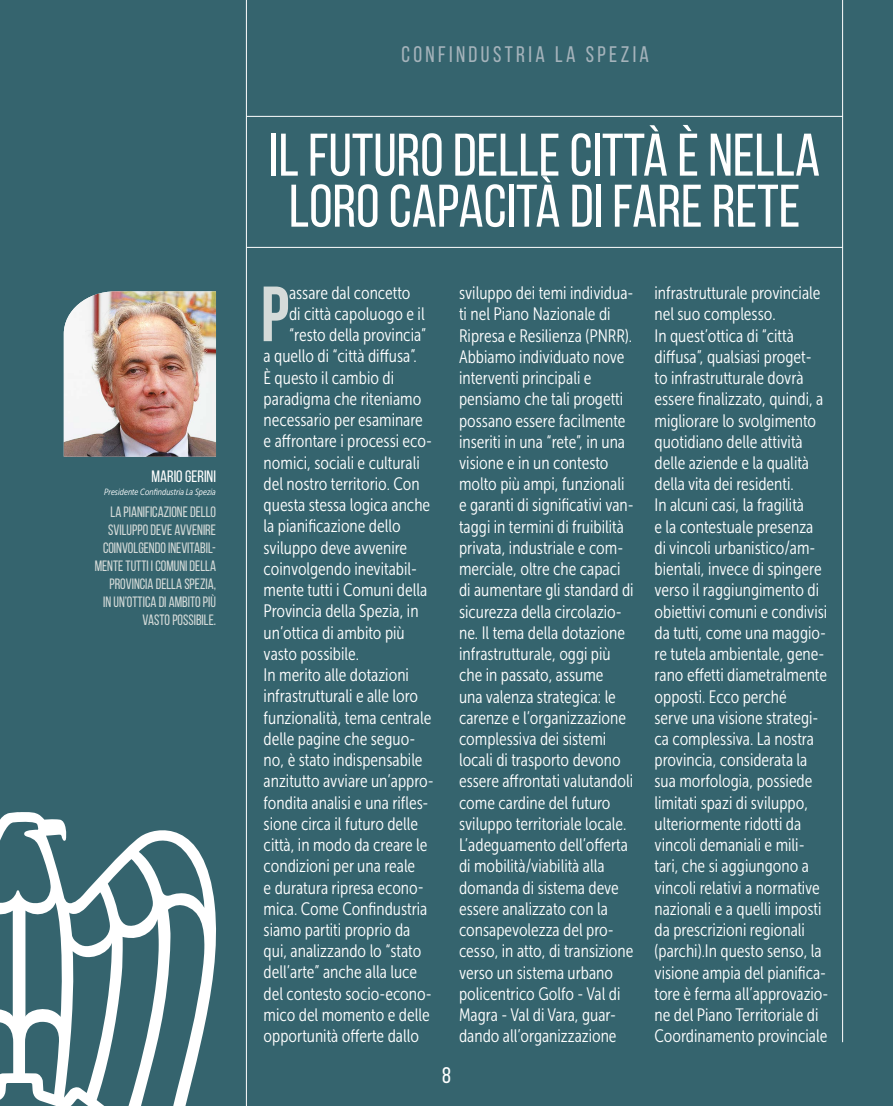
<style>
.page{position:relative;width:893px;height:1106px;background:#35646e}
.page>*{position:absolute;margin:0;border:0;box-sizing:border-box;transform-origin:0 0}
.t1{font:700 78px "Bebas Neue";color:#d5dbd9;scale:.96 1}
.t2{font:60px/51px "Bebas Neue";color:#fff;text-align:center}
.t3{font:22.5px "Bebas Neue";letter-spacing:.15em;color:#a5b3bb}
.t4{font:22.5px "Bebas Neue";color:#fff}
.t5{font:18px/21.1px "Museo Sans Cond 300";color:#fff}
.t6{font:16.5px "Bebas Neue";color:#fff}
.t7{font:15px/18px "Bebas Neue";color:#d5dbd9;text-align:right;scale:.95 1}
.t8{font:italic 9px "Museo Sans Cond 300";color:#fff}
</style>
<div class="page">
<hr style="left:842px;top:0;width:1px;height:1042px;background:#fff">
<hr style="left:246px;top:0;width:1px;height:1106px;background:#fff">
<hr style="left:247px;top:247px;width:596px;height:1px;background:#fff">
<hr style="left:247px;top:116px;width:596px;height:1px;background:#fff">
<img style="left:64px;top:291px;width:152px;height:166px">
<svg style="left:0;top:812px;width:216px;height:294px"></svg>
<p class="t6" style="left:152px;top:467px;width:66px">MARIO GERINI</p>
<p class="t8" style="left:104px;top:487px;width:113px">Presidente Confindustria La Spezia</p>
<p class="t7" style="left:95px;top:503px;width:129px">LA PIANIFICAZIONE DELLO<br>SVILUPPO DEVE AVVENIRE<br>COINVOLGENDO INEVITABIL-<br>MENTE TUTTI I COMUNI DELLA<br>PROVINCIA DELLA SPEZIA,<br>IN UN’OTTICA DI AMBITO PIÙ<br>VASTO POSSIBILE.</p>
<p class="t3" style="left:401px;top:42px;width:249px">CONFINDUSTRIA LA SPEZIA</p>
<h2 class="t2" style="left:269px;top:129px;width:553px">IL FUTURO DELLE CITTÀ È NELLA<br>LORO CAPACITÀ DI FARE RETE</h2>
<h1 class="t1" style="left:261px;top:271px;width:31px">P</h1>
<p class="t5" style="left:289px;top:282px;width:123px">assare dal concetto</p>
<p class="t5" style="left:289px;top:303px;width:137px">di città capoluogo e il</p>
<p class="t5" style="left:289px;top:324px;width:139px">“resto della provincia”</p>
<p class="t5" style="left:264px;top:346px;width:155px">a quello di “città diffusa”.</p>
<p class="t5" style="left:264px;top:367px;width:132px">È questo il cambio di</p>
<p class="t5" style="left:264px;top:388px;width:159px">paradigma che riteniamo</p>
<p class="t5" style="left:264px;top:409px;width:161px">necessario per esaminare</p>
<p class="t5" style="left:264px;top:431px;width:170px">e affrontare i processi eco-</p>
<p class="t5" style="left:264px;top:452px;width:158px">nomici, sociali e culturali</p>
<p class="t5" style="left:264px;top:473px;width:158px">del nostro territorio. Con</p>
<p class="t5" style="left:264px;top:494px;width:168px">questa stessa logica anche</p>
<p class="t5" style="left:264px;top:516px;width:139px">la pianificazione dello</p>
<p class="t5" style="left:264px;top:537px;width:145px">sviluppo deve avvenire</p>
<p class="t5" style="left:264px;top:558px;width:155px">coinvolgendo inevitabil-</p>
<p class="t5" style="left:264px;top:579px;width:165px">mente tutti i Comuni della</p>
<p class="t5" style="left:264px;top:600px;width:156px">Provincia della Spezia, in</p>
<p class="t5" style="left:264px;top:622px;width:143px">un’ottica di ambito più</p>
<p class="t5" style="left:264px;top:643px;width:97px">vasto possibile.</p>
<p class="t5" style="left:264px;top:664px;width:147px">In merito alle dotazioni</p>
<p class="t5" style="left:264px;top:685px;width:156px">infrastrutturali e alle loro</p>
<p class="t5" style="left:264px;top:707px;width:169px">funzionalità, tema centrale</p>
<p class="t5" style="left:264px;top:728px;width:153px">delle pagine che seguo-</p>
<p class="t5" style="left:264px;top:749px;width:160px">no, è stato indispensabile</p>
<p class="t5" style="left:264px;top:770px;width:172px">anzitutto avviare un’appro-</p>
<p class="t5" style="left:264px;top:792px;width:166px">fondita analisi e una rifles-</p>
<p class="t5" style="left:264px;top:813px;width:156px">sione circa il futuro delle</p>
<p class="t5" style="left:264px;top:834px;width:165px">città, in modo da creare le</p>
<p class="t5" style="left:264px;top:855px;width:153px">condizioni per una reale</p>
<p class="t5" style="left:264px;top:877px;width:162px">e duratura ripresa econo-</p>
<p class="t5" style="left:264px;top:898px;width:165px">mica. Come Confindustria</p>
<p class="t5" style="left:264px;top:919px;width:148px">siamo partiti proprio da</p>
<p class="t5" style="left:264px;top:940px;width:159px">qui, analizzando lo “stato</p>
<p class="t5" style="left:264px;top:961px;width:155px">dell’arte” anche alla luce</p>
<p class="t5" style="left:264px;top:983px;width:169px">del contesto socio-econo-</p>
<p class="t5" style="left:264px;top:1004px;width:167px">mico del momento e delle</p>
<p class="t5" style="left:264px;top:1025px;width:157px">opportunità offerte dallo</p>
<p class="t4" style="left:442px;top:1062px;width:10px">8</p>
<p class="t5" style="left:459px;top:282px;width:176px">sviluppo dei temi individua&shy;ti nel Piano Nazionale di<br>Ripresa e Resilienza (PNRR).<br>Abbiamo individuato nove interventi principali e pensiamo che tali progetti possano essere facilmente inseriti in una “rete”, in una visione e in un contesto molto più ampi, funzionali e garanti di significativi van&shy;taggi in termini di fruibilità privata, industriale e com&shy;merciale, oltre che capaci di aumentare gli standard di sicurezza della circolazio&shy;ne. Il tema della dotazione infrastrutturale, oggi più che in passato, assume<br>una valenza strategica: le carenze e l’organizzazione complessiva dei sistemi locali di trasporto devono essere affrontati valutandoli come cardine del futuro sviluppo territoriale locale.<br>L’adeguamento dell’offerta di mobilità/viabilità alla domanda di sistema deve essere analizzato con la consapevolezza del pro&shy;cesso, in atto, di transizione verso un sistema urbano policentrico Golfo - Val di<br>Magra - Val di Vara, guar&shy;dando all’organizzazione</p>
<p class="t5" style="left:654px;top:282px;width:175px">infrastrutturale provinciale nel suo complesso.<br>In quest’ottica di “città diffusa”, qualsiasi proget&shy;to infrastrutturale dovrà essere finalizzato, quindi, a migliorare lo svolgimento quotidiano delle attività delle aziende e la qualità della vita dei residenti.<br>In alcuni casi, la fragilità<br>e la contestuale presenza di vincoli urbanistico/am&shy;bientali, invece di spingere verso il raggiungimento di obiettivi comuni e condivisi da tutti, come una maggio&shy;re tutela ambientale, gene&shy;rano effetti diametralmente opposti. Ecco perché<br>serve una visione strategi&shy;ca complessiva. La nostra provincia, considerata la sua morfologia, possiede limitati spazi di sviluppo, ulteriormente ridotti da vincoli demaniali e mili&shy;tari, che si aggiungono a vincoli relativi a normative nazionali e a quelli imposti da prescrizioni regionali (parchi).In questo senso, la visione ampia del pianifica&shy;tore è ferma all’approvazio&shy;ne del Piano Territoriale di<br>Coordinamento provinciale</p>
</div>
